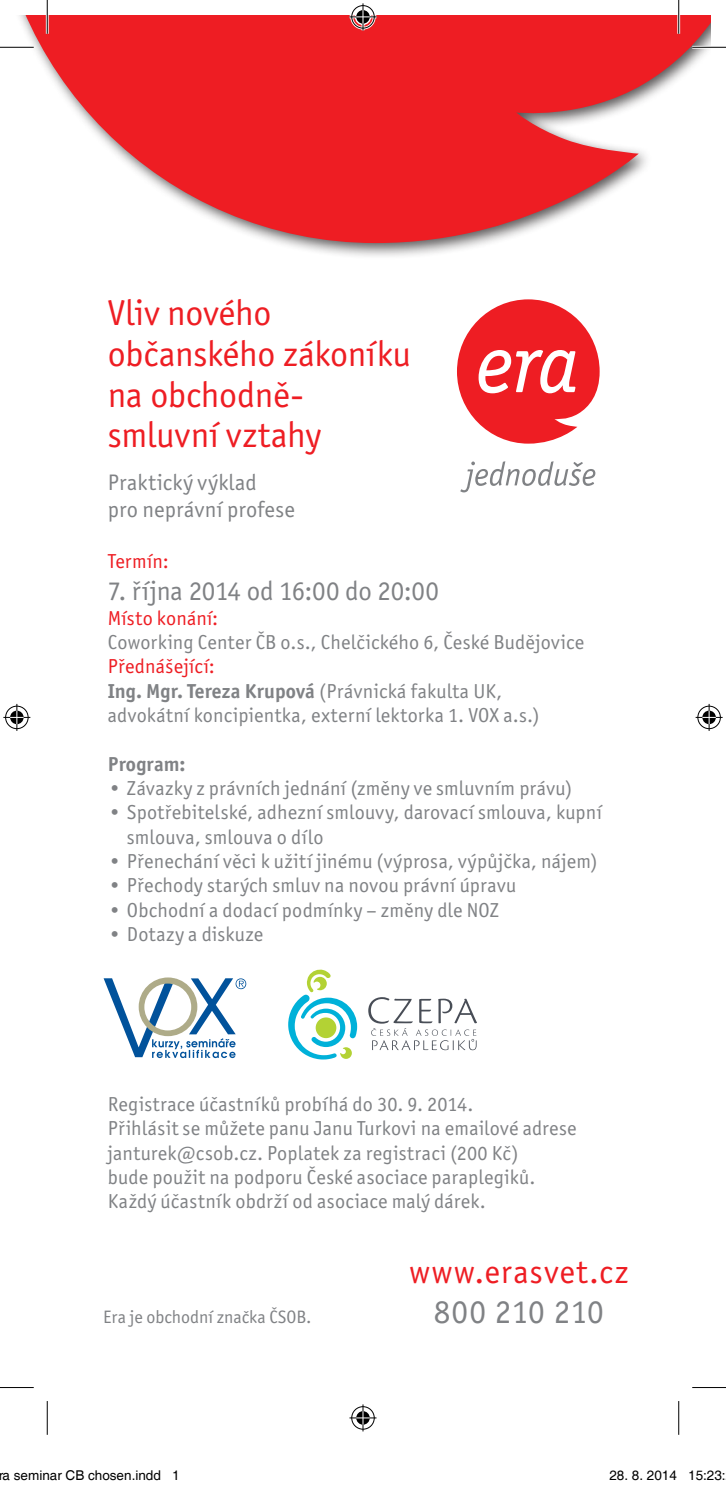
<style>
.page{position:relative;width:726px;height:1487px;background:#fff}
.page>*{position:absolute;margin:0;border:0;box-sizing:border-box;transform-origin:0 0}
.t1{font:36px/40.5px "Officina Sans Itc TOT";color:#ee1d23}
.t2{font:33.3px "Officina Sans ITC Pro";letter-spacing:.045em;color:#ee1d23}
.t3{font:33.3px "Officina Sans ITC Pro";letter-spacing:.01em;color:#808285}
.t4{font:27px "Officina Sans Itc TOT";letter-spacing:-.005em;color:#808285}
.t5{font:22.5px/27px "Officina Sans Itc TOT";letter-spacing:.01em;color:#808285}
.t6{font:20.25px/24.3px "Officina Sans Itc TOT";letter-spacing:.015em;color:#808285}
.t7{font:20.25px "Officina Sans Itc TOT";letter-spacing:.01em;color:#ee1d23}
.t8{font:700 20.25px "Officina Sans Itc TOT";letter-spacing:.01em;color:#808285}
.t9{font:18px "Officina Sans ITC Pro";color:#808285}
.t10{font:13.5px "Helvetica";color:#000}
.s1{color:#ee1d23}
.s2{font-weight:700}
</style>
<div class="page">
<div style="left:15px;top:15px;width:696px;height:245px;background:#231f20;opacity:.75"></div>
<svg style="left:15px;top:15px;width:696px;height:228px;fill:#ee1d23"></svg>
<svg style="left:457px;top:299px;width:143px;height:144px"></svg>
<svg style="left:460px;top:461px;width:135px;height:31px"></svg>
<svg style="left:104px;top:977px;width:142px;height:80px"></svg>
<svg style="left:288px;top:969px;width:69px;height:90px"></svg>
<svg style="left:368px;top:997px;width:109px;height:53px"></svg>
<hr style="left:0;top:46px;width:34px;height:3px;background:#fff">
<hr style="left:692px;top:46px;width:34px;height:3px;background:#fff">
<hr style="left:46px;top:0;width:3px;height:34px;background:#fff">
<hr style="left:677px;top:0;width:3px;height:34px;background:#fff">
<hr style="left:0;top:47px;width:34px;height:1px;background:#000">
<hr style="left:692px;top:47px;width:34px;height:1px;background:#000">
<hr style="left:0;top:1386px;width:34px;height:1px;background:#000">
<hr style="left:692px;top:1386px;width:34px;height:1px;background:#000">
<hr style="left:47px;top:0;width:1px;height:34px;background:#000">
<hr style="left:47px;top:1400px;width:1px;height:34px;background:#000">
<hr style="left:678px;top:0;width:1px;height:34px;background:#000">
<hr style="left:678px;top:1400px;width:1px;height:34px;background:#000">
<svg style="left:349px;top:3px;width:27px;height:27px"></svg>
<svg style="left:349px;top:1404px;width:27px;height:26px"></svg>
<svg style="left:3px;top:703px;width:27px;height:27px"></svg>
<svg style="left:696px;top:703px;width:27px;height:27px"></svg>
<h1 class="t1" style="left:108px;top:293px;width:305px">Vliv nového občanského zákoníku na obchodně&shy;smluvní vztahy</h1>
<p class="t5" style="left:108px;top:469px;width:189px">Praktický výklad<br>pro neprávní profese</p>
<p class="t7" style="left:108px;top:549px;width:63px">Termín:</p>
<h3 class="t4" style="left:108px;top:575px;width:332px">7. října 2014 od 16:00 do 20:00</h3>
<p class="t7" style="left:108px;top:606px;width:112px">Místo konání:</p>
<p class="t6" style="left:108px;top:630px;width:478px">Coworking Center ČB o.s., Chelčického 6, České Budějovice</p>
<p class="t6" style="left:108px;top:654px;width:433px"><span class="s1">Přednášející:<br></span><span class="s2">Ing. Mgr. Tereza Krupová</span> (Právnická fakulta UK, advokátní koncipientka, externí lektorka 1. VOX a.s.)</p>
<p class="t8" style="left:108px;top:751px;width:79px">Program:</p>
<p class="t6" style="left:108px;top:776px;width:466px">• Závazky z právních jednání (změny ve smluvním právu)</p>
<p class="t6" style="left:127px;top:800px;width:476px;text-indent:-19px">• Spotřebitelské, adhezní smlouvy, darovací smlouva, kupní smlouva, smlouva o dílo</p>
<p class="t6" style="left:108px;top:849px;width:491px">• Přenechání věci k užití jinému (výprosa, výpůjčka, nájem)</p>
<p class="t6" style="left:108px;top:873px;width:410px">• Přechody starých smluv na novou právní úpravu</p>
<p class="t6" style="left:108px;top:897px;width:392px">• Obchodní a dodací podmínky – změny dle NOZ</p>
<p class="t6" style="left:108px;top:921px;width:157px">• Dotazy a diskuze</p>
<p class="t6" style="left:108px;top:1092px;width:470px">Registrace účastníků probíhá do 30. 9. 2014.<br>Přihlásit se můžete panu Janu Turkovi na emailové adrese janturek@csob.cz. Poplatek za registraci (200 Kč)<br>bude použit na podporu České asociace paraplegiků.<br>Každý účastník obdrží od asociace malý dárek.</p>
<h2 class="t2" style="left:409px;top:1252px;width:220px">www.erasvet.cz</h2>
<p class="t9" style="left:103px;top:1306px;width:210px">Era je obchodní značka ČSOB.</p>
<h2 class="t3" style="left:434px;top:1292px;width:171px">800 210 210</h2>
<p class="t10" style="left:-2px;top:1467px;width:183px">ra seminar CB chosen.indd 1</p>
<p class="t10" style="left:609px;top:1467px;width:118px">28. 8. 2014 15:23:</p>
</div>
